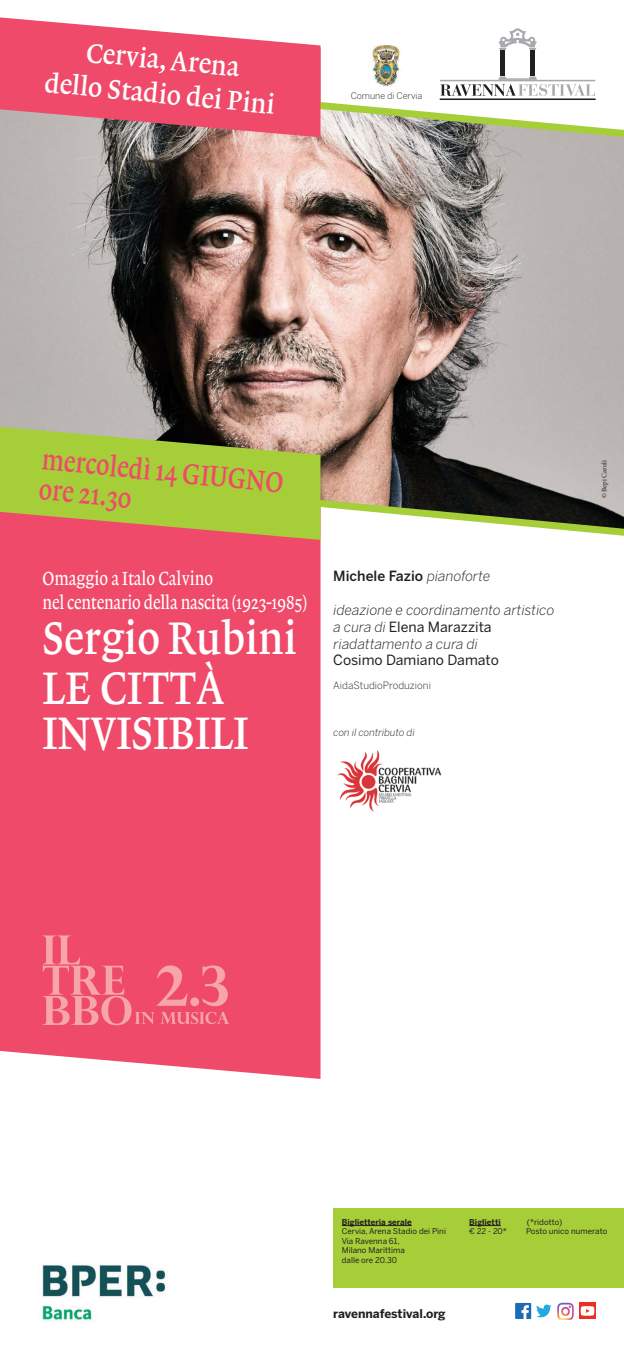
<style>
.page{position:relative;width:624px;height:1361px;background:#fff}
.page>*{position:absolute;margin:0;border:0;box-sizing:border-box;transform-origin:0 0}
.t1{font:48px/50px "Lexicon No 1 Roman B";color:#fff;scale:.85 1}
.t2{font:30px/30.5px "Lexicon No 1 Roman B";color:#ef4a6a;scale:.8 1}
.t3{font:28.4px/34px "Lexicon No 1 Roman B";color:#fff;text-align:center;scale:.9 1}
.t4{font:20px/24px "Lexicon No 1 Roman A";letter-spacing:-.01em;color:#fff;scale:.8 1}
.t5{font:italic 300 14px/16.8px "Benton Sans";color:#231f20}
.t6{font:500 14px "Benton Sans";color:#231f20}
.t7{font:14px "Benton Sans";color:#231f20}
.t8{font:700 12px "Benton Sans";letter-spacing:-.005em;color:#231f20}
.t9{font:300 10px "Benton Sans";color:#231f20}
.t10{font:italic 300 10px "Benton Sans";color:#231f20}
.t11{font:300 9px "Benton Sans";color:#231f20}
.t12{font:8px/9.6px "Benton Sans";color:#231f20}
.t13{font:700 8px "Benton Sans";color:#231f20}
.t14{font:7px "Minion Pro";letter-spacing:-.005em;color:#231f20}
.s1{font-weight:300;font-style:italic}
.s2{font-weight:400;font-style:normal}
</style>
<div class="page">
<div style="left:0;top:17px;width:320px;height:1062px;background:#ef4a6a"></div>
<svg style="left:515px;top:1303px;width:16px;height:16px"></svg>
<svg style="left:579px;top:1302px;width:16px;height:17px"></svg>
<svg style="left:580px;top:1306px;width:14px;height:9px"></svg>
<img style="left:557px;top:1302px;width:16px;height:17px">
<div style="left:530px;top:51px;width:5px;height:25px;background:#231f20"></div>
<svg style="left:498px;top:28px;width:38px;height:22px"></svg>
<div style="left:500px;top:51px;width:5px;height:25px;background:#231f20"></div>
<div style="left:333px;top:1208px;width:291px;height:79px;background:#a6ce39"></div>
<svg style="left:0;top:67px;width:624px;height:474px;background:#a3978f"></svg>
<hr style="left:342px;top:1225px;width:69px;height:1px;background:#231f20">
<hr style="left:469px;top:1225px;width:31px;height:1px;background:#231f20">
<img style="left:337px;top:750px;width:105px;height:62px">
<svg style="left:43px;top:935px;width:186px;height:90px;background:#f05f78"></svg>
<img style="left:42px;top:1263px;width:126px;height:58px">
<svg style="left:0;top:20px;width:320px;height:117px;background:#e7657d"></svg>
<img style="left:360px;top:46px;width:52px;height:41px">
<svg style="left:0;top:425px;width:320px;height:115px;background:#adb448"></svg>
<h3 class="t3" style="left:49px;top:32px;width:258px;rotate:5deg">Cervia, Arena<br>dello Stadio dei Pini</h3>
<p class="t11" style="left:350px;top:90px;width:73px">Comune di Cervia</p>
<h2 class="t2" style="left:44px;top:443px;width:305px;rotate:6deg">mercoledì 14 GIUGNO ore 21.30</h2>
<h3 class="t4" style="left:43px;top:566px;width:332px">Omaggio a Italo Calvino<br>nel centenario della nascita (1923-1985)</h3>
<h1 class="t1" style="left:43px;top:613px;width:301px">Sergio Rubini<br>LE CITTÀ</h1>
<h1 class="t1" style="left:43px;top:708px;width:244px">INVISIBILI</h1>
<h3 class="t6" style="left:333px;top:568px;width:158px">Michele Fazio <span class="s1">pianoforte</span></h3>
<h3 class="t5" style="left:333px;top:601px;width:222px">ideazione e coordinamento artistico a cura di <span class="s2">Elena Marazzita </span>riadattamento a cura di</h3>
<h3 class="t7" style="left:333px;top:652px;width:167px">Cosimo Damiano Damato</h3>
<p class="t9" style="left:333px;top:680px;width:99px">AidaStudioProduzioni</p>
<p class="t10" style="left:333px;top:726px;width:83px">con il contributo di</p>
<p class="t14" style="left:599px;top:498px;width:40px;rotate:-90deg">© Bepi Caroli</p>
<p class="t13" style="left:342px;top:1217px;width:71px">Biglietteria serale</p>
<p class="t12" style="left:342px;top:1226px;width:106px">Cervia, Arena Stadio dei Pini<br>Via Ravenna 61,<br>Milano Marittima<br>dalle ore 20.30</p>
<h3 class="t8" style="left:333px;top:1307px;width:114px">ravennafestival.org</h3>
<p class="t13" style="left:469px;top:1217px;width:33px">Biglietti</p>
<p class="t12" style="left:527px;top:1216px;width:37px">(*ridotto)</p>
<p class="t12" style="left:469px;top:1226px;width:39px">€ 22 - 20*</p>
<p class="t12" style="left:526px;top:1226px;width:83px">Posto unico numerato</p>
</div>
